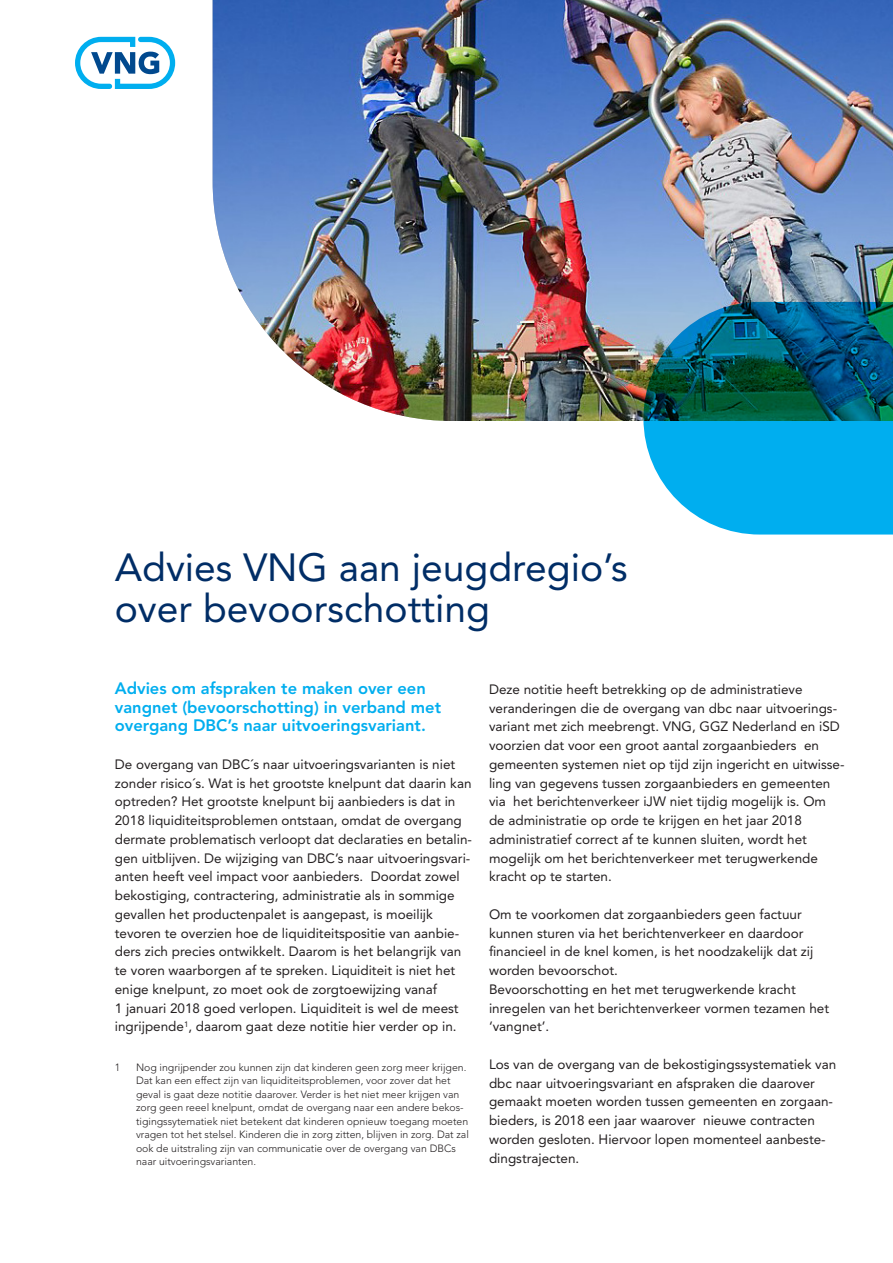
<style>
.page{position:relative;width:893px;height:1263px;background:#fff}
.page>*{position:absolute;margin:0;border:0;box-sizing:border-box;transform-origin:0 0}
.HOOFDSTUKKOP{font:39px/40.5px "Avenir LT Std";color:#002d66}
.VV_tussenkop_1{font:800 16.5px/18.8px "Avenir LT Std";color:#00aeef}
.VV_Platte_tekst{font:13.5px/18.8px "Avenir LT Std";color:#231f20}
.noot{font:300 10.5px/13.5px "Avenir LT Std";color:#231f20}
</style>
<div class="page">
<svg style="left:75px;top:37px;width:100px;height:52px"></svg>
<img style="left:213px;top:0;width:680px;height:421px">
<svg style="left:643px;top:302px;width:250px;height:232px;background:#158baf"></svg>
<p class="HOOFDSTUKKOP" style="left:115px;top:548px;width:514px">Advies VNG aan jeugdregio’s over bevoorschotting</p>
<p class="VV_tussenkop_1" style="left:115px;top:679px;width:328px">Advies om afspraken te maken over een vangnet (bevoorschotting) in verband met overgang DBC’s naar uitvoeringsvariant.</p>
<p class="VV_Platte_tekst" style="left:115px;top:755px;width:359px">De overgang van DBC´s naar uitvoeringsvarianten is niet zonder risico´s. Wat is het grootste knelpunt dat daarin kan optreden? Het grootste knelpunt bij aanbieders is dat in 2018 liquiditeitsproblemen ontstaan, omdat de overgang dermate problematisch verloopt dat declaraties en betalin&shy;gen uitblijven. De wijziging van DBC’s naar uitvoeringsvari&shy;anten heeft veel impact voor aanbieders. Doordat zowel bekostiging, contractering, administratie als in sommige gevallen het productenpalet is aangepast, is moeilijk tevoren te overzien hoe de liquiditeitspositie van aanbie&shy;ders zich precies ontwikkelt. Daarom is het belangrijk van te voren waarborgen af te spreken. Liquiditeit is niet het enige knelpunt, zo moet ook de zorgtoewijzing vanaf<br>1 januari 2018 goed verlopen. Liquiditeit is wel de meest ingrijpende<sup>1</sup>, daarom gaat deze notitie hier verder op in.</p>
<p class="noot" style="left:115px;top:1060px;width:7px">1</p>
<p class="noot" style="left:136px;top:1060px;width:334px">Nog ingrijpender zou kunnen zijn dat kinderen geen zorg meer krijgen.<br>Dat kan een effect zijn van liquiditeitsproblemen, voor zover dat het geval is gaat deze notitie daarover. Verder is het niet meer krijgen van zorg geen reeel knelpunt, omdat de overgang naar een andere bekos&shy;tigingssytematiek niet betekent dat kinderen opnieuw toegang moeten vragen tot het stelsel. Kinderen die in zorg zitten, blijven in zorg. Dat zal ook de uitstraling zijn van communicatie over de overgang van DBCs naar uitvoeringsvarianten.</p>
<p class="VV_Platte_tekst" style="left:489px;top:680px;width:357px">Deze notitie heeft betrekking op de administratieve veranderingen die de overgang van dbc naar uitvoerings&shy;variant met zich meebrengt. VNG, GGZ Nederland en iSD voorzien dat voor een groot aantal zorgaanbieders en gemeenten systemen niet op tijd zijn ingericht en uitwisse&shy;ling van gegevens tussen zorgaanbieders en gemeenten via het berichtenverkeer iJW niet tijdig mogelijk is. Om</p>
<p class="VV_Platte_tekst" style="left:489px;top:811px;width:330px">de administratie op orde te krijgen en het jaar 2018 administratief correct af te kunnen sluiten, wordt het mogelijk om het berichtenverkeer met terugwerkende kracht op te starten.</p>
<p class="VV_Platte_tekst" style="left:489px;top:905px;width:326px">Om te voorkomen dat zorgaanbieders geen factuur kunnen sturen via het berichtenverkeer en daardoor financieel in de knel komen, is het noodzakelijk dat zij worden bevoorschot.</p>
<p class="VV_Platte_tekst" style="left:489px;top:980px;width:342px">Bevoorschotting en het met terugwerkende kracht inregelen van het berichtenverkeer vormen tezamen het ‘vangnet’.</p>
<p class="VV_Platte_tekst" style="left:489px;top:1055px;width:349px">Los van de overgang van de bekostigingssystematiek van dbc naar uitvoeringsvariant en afspraken die daarover gemaakt moeten worden tussen gemeenten en zorgaan&shy;bieders, is 2018 een jaar waarover nieuwe contracten worden gesloten. Hiervoor lopen momenteel aanbeste&shy;dingstrajecten.</p>
</div>
